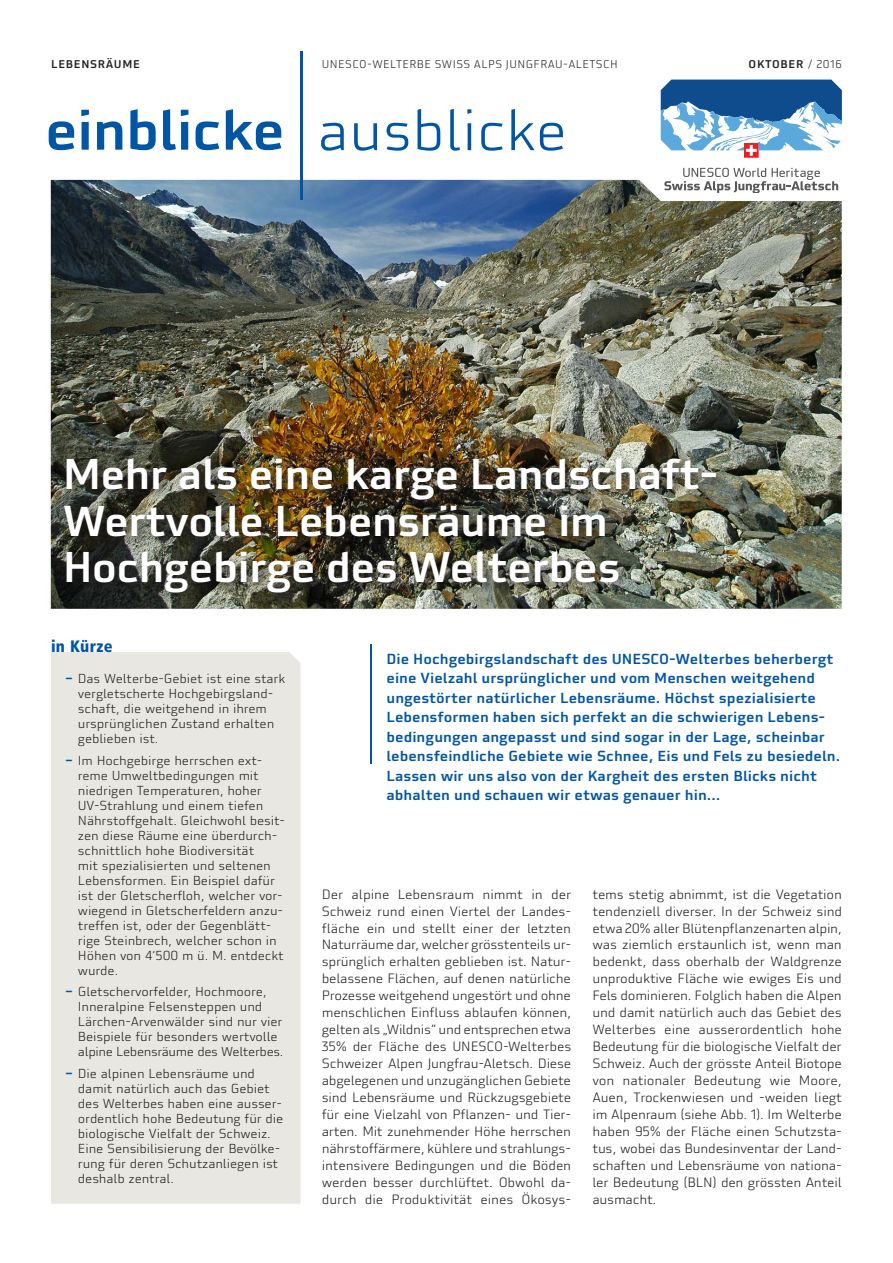
<style>
.page{position:relative;width:893px;height:1263px;background:#fff}
.page>*{position:absolute;margin:0;border:0;box-sizing:border-box;transform-origin:0 0}
.t1{font:300 57px "Utility Pro";letter-spacing:-.01em;color:#0155a5}
.t2{font:500 55.5px "Utility Pro";letter-spacing:-.02em;color:#0155a5}
.t3{font:500 42px/46.5px "Utility Pro";letter-spacing:-.02em;color:#fff}
.t4{font:900 condensed 16.5px "Frutiger LT Pro";letter-spacing:.02em;color:#0155a5}
.t5{font:500 14.25px/19.5px "Utility Pro";color:#0155a5}
.t6{font:300 13.2px/17px "Utility Pro";letter-spacing:-.02em;color:#231f20;text-align:justify}
.t7{font:300 12.75px/15px "Utility Pro";letter-spacing:-.01em;color:#231f20}
.t8{font:300 10.95px "Utility Pro";letter-spacing:.04em;color:#231f20}
.t9{font:500 10.95px "Utility Pro";letter-spacing:.06em;color:#231f20}
.s1{font-weight:300}
.s2{font-weight:500;font-size:13.5px;color:#0155a5}
</style>
<div class="page">
<div style="left:51px;top:652px;width:249px;height:552px;background:#e9e7e2"></div>
<img style="left:51px;top:180px;width:791px;height:429px">
<hr style="left:301px;top:51px;width:2px;height:149px;background:#0155a5">
<div style="left:61px;top:454px;width:667px;height:151px;background:#231f20;opacity:.75"></div>
<hr style="left:370px;top:645px;width:2px;height:119px;background:#0155a5">
<svg style="left:664px;top:168px;width:174px;height:25px"></svg>
<svg style="left:661px;top:80px;width:181px;height:78px"></svg>
<p class="t9" style="left:51px;top:57px;width:90px">LEBENSRÄUME</p>
<p class="t8" style="left:322px;top:58px;width:298px">UNESCO-WELTERBE SWISS ALPS JUNGFRAU-ALETSCH</p>
<p class="t9" style="left:749px;top:57px;width:95px">OKTOBER <span class="s1">/ 2016</span></p>
<h1 class="t1" style="left:317px;top:97px;width:252px">ausblicke</h1>
<h2 class="t2" style="left:45px;top:95px;width:242px">einblicke</h2>
<h3 class="t3" style="left:63px;top:451px;width:658px">Mehr als eine karge Landschaft-<br>Wertvolle Lebensräume im<br>Hochgebirge des Welterbes</h3>
<p class="t4" style="left:51px;top:636px;width:63px">in Kürze</p>
<p class="t7" style="left:78px;top:671px;width:209px;text-indent:-13px"><span class="s2">–</span> Das Welterbe-Gebiet ist eine stark vergletscherte Hochgebirgsland&shy;schaft, die weitgehend in ihrem ursprünglichen Zustand erhalten geblieben ist.</p>
<p class="t7" style="left:78px;top:753px;width:209px;text-indent:-13px"><span class="s2">–</span> Im Hochgebirge herrschen ext&shy;reme Umweltbedingungen mit niedrigen Temperaturen, hoher<br>UV-Strahlung und einem tiefen<br>Nährstoffgehalt. Gleichwohl besit&shy;zen diese Räume eine überdurch&shy;schnittlich hohe Biodiversität<br>mit spezialisierten und seltenen<br>Lebensformen. Ein Beispiel dafür ist der Gletscherfloh, welcher vor&shy;wiegend in Gletscherfeldern anzu&shy;treffen ist, oder der Gegenblätt&shy;rige Steinbrech, welcher schon in<br>Höhen von 4‘500 m ü. M. entdeckt wurde.</p>
<p class="t7" style="left:78px;top:984px;width:207px;text-indent:-13px"><span class="s2">–</span> Gletschervorfelder, Hochmoore, Inneralpine Felsensteppen und Lärchen-Arvenwälder sind nur vier Beispiele für besonders wertvolle alpine Lebensräume des Welterbes.</p>
<p class="t7" style="left:78px;top:1066px;width:207px;text-indent:-13px"><span class="s2">–</span> Die alpinen Lebensräume und damit natürlich auch das Gebiet des Welterbes haben eine ausser&shy;ordentlich hohe Bedeutung für die biologische Vielfalt der Schweiz.<br>Eine Sensibilisierung der Bevölke&shy;rung für deren Schutzanliegen ist deshalb zentral.</p>
<p class="t5" style="left:387px;top:649px;width:455px">Die Hochgebirgslandschaft des UNESCO-Welterbes beherbergt eine Vielzahl ursprünglicher und vom Menschen weitgehend ungestörter natürlicher Lebensräume. Höchst spezialisierte Lebensformen haben sich perfekt an die schwierigen Lebens&shy;bedingungen angepasst und sind sogar in der Lage, scheinbar lebensfeindliche Gebiete wie Schnee, Eis und Fels zu besiedeln.<br>Lassen wir uns also von der Kargheit des ersten Blicks nicht abhalten und schauen wir etwas genauer hin…</p>
<p class="t6" style="left:322px;top:886px;width:251px">Der alpine Lebensraum nimmt in der Schweiz rund einen Viertel der Landes&shy;fläche ein und stellt einer der letzten Naturräume dar, welcher grösstenteils ur&shy;sprünglich erhalten geblieben ist. Natur&shy;belassene Flächen, auf denen natürliche Prozesse weitgehend ungestört und ohne menschlichen Einfluss ablaufen können, gelten als „Wildnis“ und entsprechen etwa 35% der Fläche des UNESCO-Welterbes Schweizer Alpen Jungfrau-Aletsch. Diese abgelegenen und unzugänglichen Gebiete sind Lebensräume und Rückzugsgebiete für eine Vielzahl von Pflanzen- und Tier&shy;arten. Mit zunehmender Höhe herrschen nährstoffärmere, kühlere und strahlungs&shy;intensivere Bedingungen und die Böden werden besser durchlüftet. Obwohl da&shy;durch die Produktivität eines Ökosys-</p>
<p class="t6" style="left:592px;top:886px;width:251px">tems stetig abnimmt, ist die Vegetation tendenziell diverser. In der Schweiz sind etwa 20% aller Blütenpflanzenarten alpin, was ziemlich erstaunlich ist, wenn man bedenkt, dass oberhalb der Waldgrenze unproduktive Fläche wie ewiges Eis und Fels dominieren. Folglich haben die Alpen und damit natürlich auch das Gebiet des Welterbes eine ausserordentlich hohe Bedeutung für die biologische Vielfalt der Schweiz. Auch der grösste Anteil Biotope von nationaler Bedeutung wie Moore, Auen, Trockenwiesen und -weiden liegt im Alpenraum (siehe Abb. 1). Im Welterbe haben 95% der Fläche einen Schutzsta&shy;tus, wobei das Bundesinventar der Land&shy;schaften und Lebensräume von nationa&shy;ler Bedeutung (BLN) den grössten Anteil ausmacht.</p>
</div>
